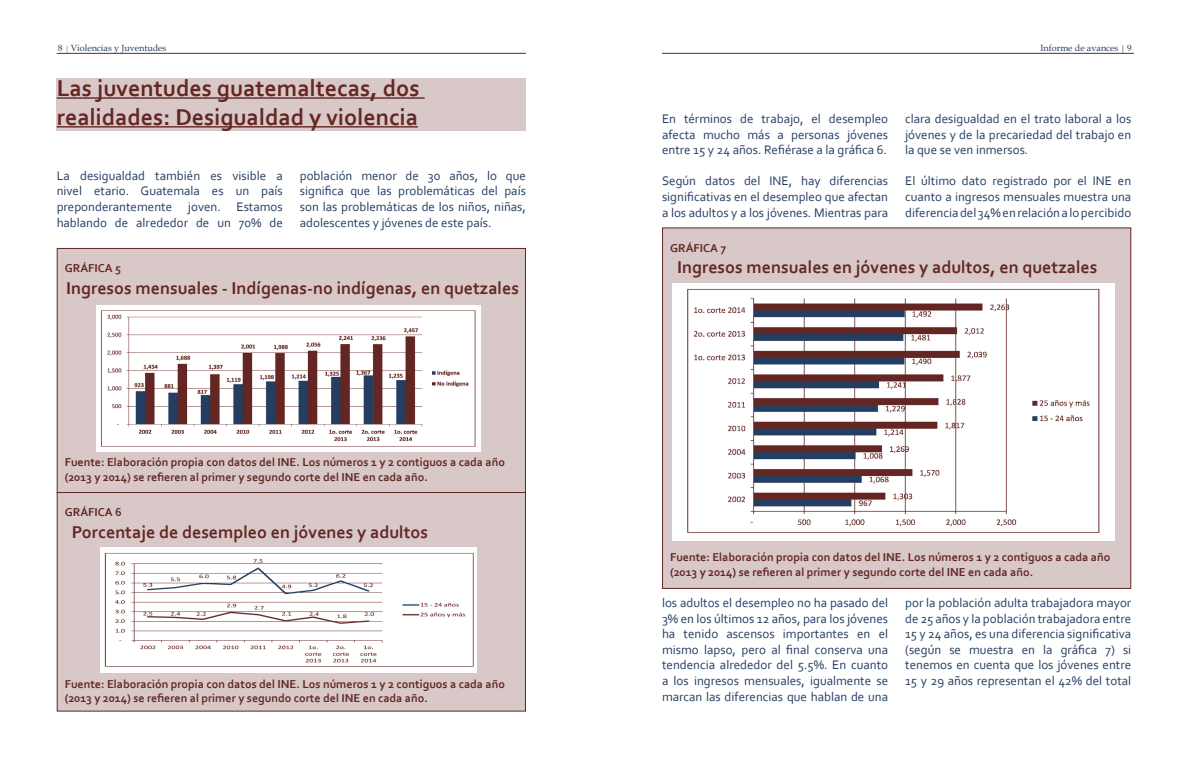
<style>
.page{position:relative;width:1188px;height:774px;background:#fff}
.page>*{position:absolute;margin:0;border:0;box-sizing:border-box;transform-origin:0 0}
.t1{font:700 24px/28.8px "Corbel";color:#642723}
.t2{font:700 18px "Corbel";color:#642723}
.t3{font:13px/15.6px "Corbel";color:#243e62;text-align:justify}
.t4{font:700 12px/14.4px "Corbel";color:#642723}
.t5{font:9px "Book Antiqua";color:#243e62}
.s1{font-family:"Garamond";font-style:italic;font-size:8px}
.s2{font-size:8px}
</style>
<div class="page">
<hr style="left:57px;top:53px;width:469px;height:1px;background:#642723">
<hr style="left:662px;top:53px;width:472px;height:1px;background:#642723">
<div style="left:663px;top:228px;width:468px;height:360px;background:#d8c9c8"></div>
<img style="left:672px;top:284px;width:443px;height:256px">
<div style="left:57px;top:248px;width:468px;height:245px;background:#d8c9c8"></div>
<div style="left:57px;top:248px;width:469px;height:245px;border:1px solid #642723"></div>
<img style="left:96px;top:305px;width:385px;height:146px">
<div style="left:57px;top:493px;width:468px;height:218px;background:#d8c9c8"></div>
<div style="left:57px;top:492px;width:469px;height:220px;border:1px solid #642723"></div>
<img style="left:101px;top:547px;width:376px;height:125px">
<div style="left:57px;top:78px;width:469px;height:52px;background:#d8c9c8"></div>
<hr style="left:57px;top:97px;width:368px;height:2px;background:#642723">
<hr style="left:57px;top:126px;width:361px;height:2px;background:#642723">
<p class="t5" style="left:58px;top:42px;width:110px">8 <span class="s1">|</span> Violencias y Juventudes</p>
<p class="t5" style="left:1041px;top:42px;width:92px">Informe de avances <span class="s2">|</span> 9</p>
<h1 class="t1" style="left:57px;top:73px;width:365px">Las juventudes guatemaltecas, dos realidades: Desigualdad y violencia</h1>
<p class="t3" style="left:57px;top:167px;width:228px">La desigualdad también es visible a nivel etario. Guatemala es un país preponderantemente joven. Estamos hablando de alrededor de un 70% de</p>
<p class="t3" style="left:300px;top:167px;width:228px">población menor de 30 años, lo que significa que las problemáticas del país son las problemáticas de los niños, niñas, adolescentes y jóvenes de este país.</p>
<p class="t4" style="left:65px;top:261px;width:58px">GRÁFICA 5</p>
<h2 class="t2" style="left:66px;top:277px;width:454px">Ingresos mensuales - Indígenas-no indígenas, en quetzales</h2>
<p class="t4" style="left:65px;top:455px;width:442px">Fuente: Elaboración propia con datos del INE. Los números 1 y 2 contiguos a cada año (2013 y 2014) se refieren al primer y segundo corte del INE en cada año.</p>
<p class="t4" style="left:65px;top:505px;width:59px">GRÁFICA 6</p>
<h2 class="t2" style="left:72px;top:521px;width:358px">Porcentaje de desempleo en jóvenes y adultos</h2>
<p class="t4" style="left:65px;top:676px;width:442px">Fuente: Elaboración propia con datos del INE. Los números 1 y 2 contiguos a cada año (2013 y 2014) se refieren al primer y segundo corte del INE en cada año.</p>
<p class="t3" style="left:662px;top:111px;width:228px">En términos de trabajo, el desempleo afecta mucho más a personas jóvenes entre 15 y 24 años. Refiérase a la gráfica 6.</p>
<p class="t3" style="left:662px;top:173px;width:228px">Según datos del INE, hay diferencias significativas en el desempleo que afectan a los adultos y a los jóvenes. Mientras para</p>
<p class="t4" style="left:670px;top:240px;width:58px">GRÁFICA 7</p>
<h2 class="t2" style="left:677px;top:256px;width:422px">Ingresos mensuales en jóvenes y adultos, en quetzales</h2>
<p class="t3" style="left:905px;top:111px;width:228px">clara desigualdad en el trato laboral a los jóvenes y de la precariedad del trabajo en la que se ven inmersos.</p>
<p class="t3" style="left:905px;top:173px;width:228px">El último dato registrado por el INE en cuanto a ingresos mensuales muestra una diferencia del 34% en relación a lo percibido</p>
<p class="t4" style="left:670px;top:550px;width:442px">Fuente: Elaboración propia con datos del INE. Los números 1 y 2 contiguos a cada año (2013 y 2014) se refieren al primer y segundo corte del INE en cada año.</p>
<p class="t3" style="left:662px;top:595px;width:228px">los adultos el desempleo no ha pasado del 3% en los últimos 12 años, para los jóvenes ha tenido ascensos importantes en el mismo lapso, pero al final conserva una tendencia alrededor del 5.5%. En cuanto a los ingresos mensuales, igualmente se marcan las diferencias que hablan de una</p>
<p class="t3" style="left:905px;top:595px;width:228px">por la población adulta trabajadora mayor de 25 años y la población trabajadora entre 15 y 24 años, es una diferencia significativa (según se muestra en la gráfica 7) si tenemos en cuenta que los jóvenes entre 15 y 29 años representan el 42% del total</p>
</div>
